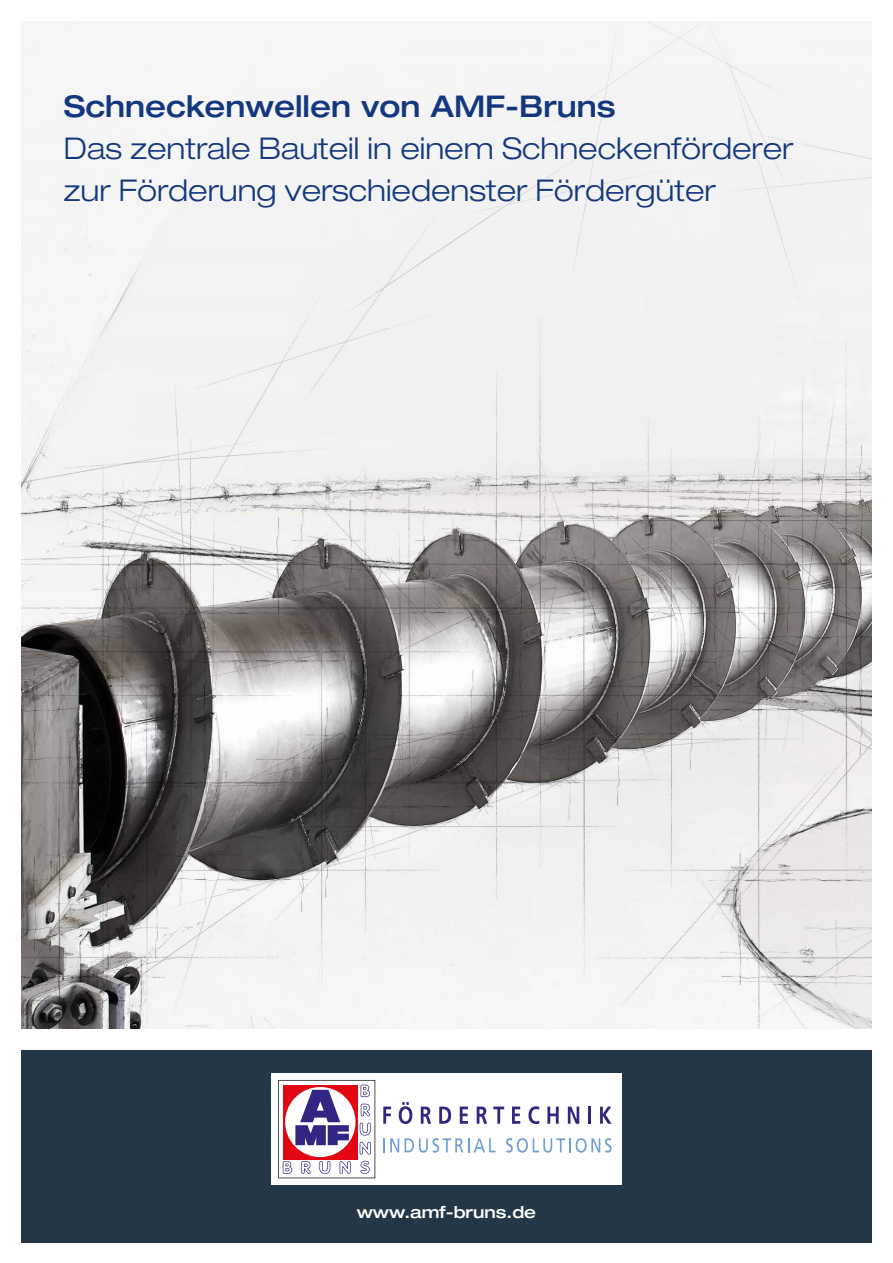
<style>
.page{position:relative;width:893px;height:1263px;background:#fff}
.page>*{position:absolute;margin:0;border:0;box-sizing:border-box;transform-origin:0 0}
.t1{font:300 expanded 30px/42px "Helvetica Neue";color:#14387f}
.t2{font:500 expanded 30px "Helvetica Neue";color:#14387f}
.t3{font:500 expanded 16.5px "Helvetica Neue";color:#fff}
</style>
<div class="page">
<img style="left:21px;top:521px;width:851px;height:507px">
<div style="left:21px;top:1050px;width:851px;height:192px;background:#243746"></div>
<div style="left:0;top:14px;width:893px;height:507px;background:#f3f3f3"></div>
<div style="left:271px;top:1073px;width:351px;height:112px;background:#fff"></div>
<svg style="left:383px;top:1138px;width:113px;height:15px"></svg>
<svg style="left:506px;top:1138px;width:106px;height:15px"></svg>
<svg style="left:383px;top:1106px;width:8px;height:18px"></svg>
<svg style="left:399px;top:1102px;width:13px;height:22px"></svg>
<svg style="left:421px;top:1106px;width:10px;height:18px"></svg>
<svg style="left:439px;top:1106px;width:12px;height:18px"></svg>
<svg style="left:460px;top:1106px;width:8px;height:18px"></svg>
<svg style="left:477px;top:1106px;width:10px;height:18px"></svg>
<svg style="left:493px;top:1106px;width:11px;height:18px"></svg>
<svg style="left:512px;top:1106px;width:8px;height:18px"></svg>
<svg style="left:528px;top:1106px;width:11px;height:18px"></svg>
<svg style="left:547px;top:1106px;width:12px;height:18px"></svg>
<svg style="left:568px;top:1106px;width:11px;height:18px"></svg>
<hr style="left:588px;top:1106px;width:3px;height:18px;background:#312783">
<svg style="left:600px;top:1106px;width:12px;height:18px"></svg>
<svg style="left:278px;top:1080px;width:97px;height:98px"></svg>
<p class="t2" style="left:64px;top:88px;width:553px">Schneckenwellen von AMF-Bruns</p>
<p class="t1" style="left:64px;top:127px;width:731px">Das zentrale Bauteil in einem Schneckenförderer zur Förderung verschiedenster Fördergüter</p>
<p class="t3" style="left:357px;top:1202px;width:181px">www.amf-bruns.de</p>
</div>
